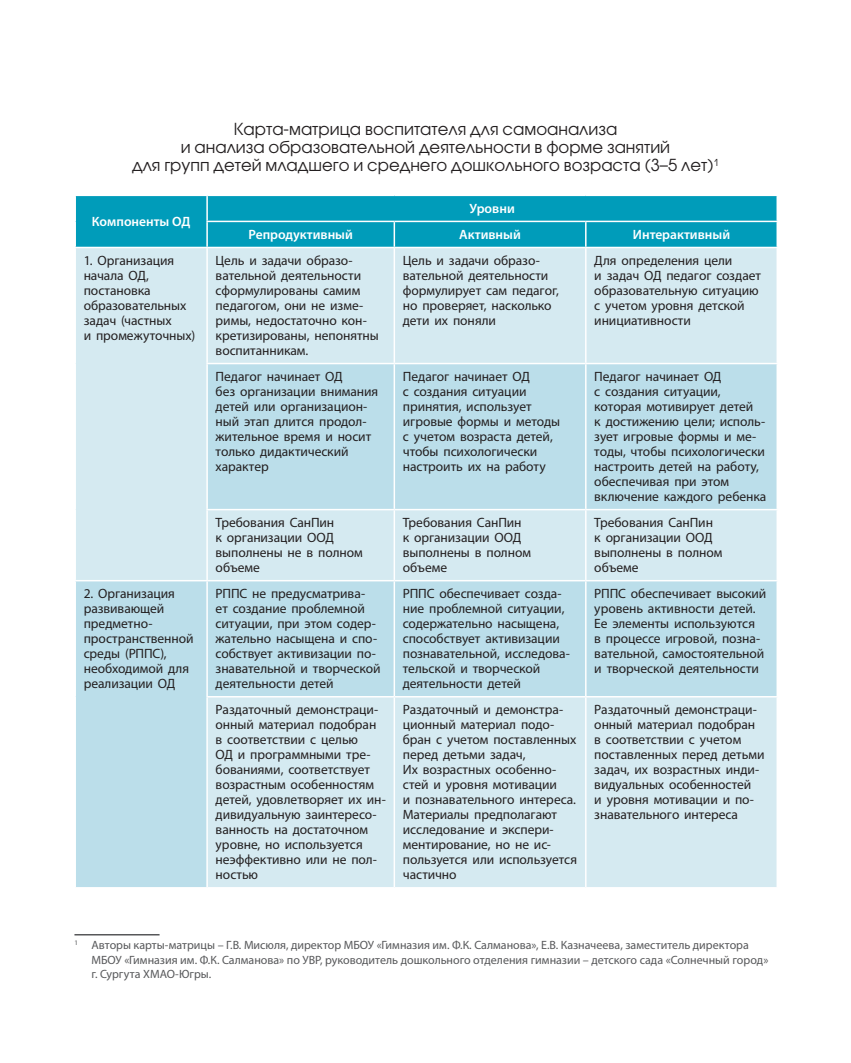
<style>
.page{position:relative;width:851px;height:1063px;background:#fff}
.page>*{position:absolute;margin:0;border:0;box-sizing:border-box;transform-origin:0 0}
.t1{font:16.5px/18.1px "Avant Garde Gothic C";color:#231f20;text-align:center}
.t2{font:13.5px/15px "Myriad Pro";letter-spacing:-.005em;color:#231f20}
.t3{font:600 13.5px "Myriad Pro";color:#fff}
.t4{font:12px/14.4px "Myriad Pro";color:#57585a}
</style>
<div class="page">
<svg style="left:76px;top:196px;width:700px;height:51px;background:#049dbb"></svg>
<div style="left:76px;top:248px;width:700px;height:116px;background:#d5eaf1"></div>
<svg style="left:76px;top:364px;width:700px;height:523px;background:#c7e3ed"></svg>
<hr style="left:206px;top:196px;width:2px;height:25px;background:#fff">
<hr style="left:206px;top:221px;width:188px;height:1px;background:#fff">
<hr style="left:206px;top:222px;width:2px;height:25px;background:#fff">
<hr style="left:394px;top:221px;width:191px;height:1px;background:#fff">
<hr style="left:393px;top:222px;width:2px;height:25px;background:#fff">
<hr style="left:585px;top:221px;width:192px;height:1px;background:#fff">
<svg style="left:585px;top:222px;width:1px;height:25px"></svg>
<svg style="left:776px;top:196px;width:1px;height:51px"></svg>
<hr style="left:206px;top:248px;width:2px;height:115px;background:#fff">
<hr style="left:393px;top:248px;width:2px;height:115px;background:#fff">
<hr style="left:585px;top:248px;width:1px;height:115px;background:#fff">
<hr style="left:206px;top:363px;width:188px;height:1px;background:#fff">
<hr style="left:206px;top:364px;width:2px;height:145px;background:#fff">
<hr style="left:394px;top:363px;width:191px;height:1px;background:#fff">
<hr style="left:393px;top:364px;width:2px;height:145px;background:#fff">
<hr style="left:585px;top:363px;width:192px;height:1px;background:#fff">
<hr style="left:585px;top:364px;width:1px;height:145px;background:#fff">
<hr style="left:206px;top:509px;width:188px;height:1px;background:#fff">
<hr style="left:206px;top:510px;width:2px;height:70px;background:#fff">
<hr style="left:394px;top:509px;width:191px;height:1px;background:#fff">
<hr style="left:393px;top:510px;width:2px;height:70px;background:#fff">
<hr style="left:585px;top:509px;width:192px;height:1px;background:#fff">
<hr style="left:585px;top:510px;width:1px;height:70px;background:#fff">
<hr style="left:74px;top:580px;width:133px;height:1px;background:#fff">
<hr style="left:207px;top:580px;width:187px;height:1px;background:#fff">
<hr style="left:206px;top:581px;width:2px;height:115px;background:#fff">
<hr style="left:394px;top:580px;width:191px;height:1px;background:#fff">
<hr style="left:393px;top:581px;width:2px;height:115px;background:#fff">
<hr style="left:585px;top:580px;width:192px;height:1px;background:#fff">
<hr style="left:585px;top:581px;width:1px;height:115px;background:#fff">
<hr style="left:206px;top:696px;width:188px;height:2px;background:#fff">
<hr style="left:206px;top:698px;width:2px;height:189px;background:#fff">
<hr style="left:394px;top:696px;width:191px;height:2px;background:#fff">
<hr style="left:393px;top:698px;width:2px;height:189px;background:#fff">
<hr style="left:585px;top:696px;width:192px;height:2px;background:#fff">
<hr style="left:585px;top:698px;width:1px;height:189px;background:#fff">
<hr style="left:74px;top:934px;width:85px;height:2px;background:#57585a">
<p class="t1" style="left:132px;top:120px;width:588px">Карта-матрица воспитателя для самоанализа<br>и анализа образовательной деятельности в форме занятий<br>для групп детей младшего и среднего дошкольного возраста (3–5 лет)<sup>1</sup></p>
<p class="t3" style="left:92px;top:213px;width:100px">Компоненты ОД</p>
<p class="t3" style="left:469px;top:200px;width:47px">Уровни</p>
<p class="t3" style="left:248px;top:226px;width:106px">Репродуктивный</p>
<p class="t3" style="left:459px;top:226px;width:63px">Активный</p>
<p class="t3" style="left:633px;top:226px;width:99px">Интерактивный</p>
<p class="t2" style="left:84px;top:253px;width:113px">1. Организация начала ОД, постановка образовательных задач (частных<br>и промежуточных)</p>
<p class="t2" style="left:215px;top:253px;width:165px">Цель и задачи образо&shy;вательной деятельности сформулированы самим педагогом, они не изме&shy;римы, недостаточно кон&shy;кретизированы, непонятны воспитанникам.</p>
<p class="t2" style="left:403px;top:253px;width:157px">Цель и задачи образо&shy;вательной деятельности формулирует сам педагог, но проверяет, насколько дети их поняли</p>
<p class="t2" style="left:594px;top:253px;width:168px">Для определения цели<br>и задач ОД педагог создает образовательную ситуацию с учетом уровня детской инициативности</p>
<p class="t2" style="left:215px;top:369px;width:164px">Педагог начинает ОД<br>без организации внимания детей или организацион&shy;ный этап длится продол&shy;жительное время и носит только дидактический характер</p>
<p class="t2" style="left:403px;top:369px;width:159px">Педагог начинает ОД<br>с создания ситуации принятия, использует игровые формы и методы с учетом возраста детей, чтобы психологически настроить их на работу</p>
<p class="t2" style="left:594px;top:369px;width:173px">Педагог начинает ОД<br>с создания ситуации, которая мотивирует детей<br>к достижению цели; исполь&shy;зует игровые формы и ме&shy;тоды, чтобы психологически настроить детей на работу, обеспечивая при этом включение каждого ребенка</p>
<p class="t2" style="left:215px;top:515px;width:149px">Требования СанПин<br>к организации ООД выполнены не в полном объеме</p>
<p class="t2" style="left:403px;top:515px;width:130px">Требования СанПин к организации ООД выполнены в полном объеме</p>
<p class="t2" style="left:594px;top:515px;width:130px">Требования СанПин к организации ООД выполнены в полном объеме</p>
<p class="t2" style="left:84px;top:586px;width:111px">2. Организация развивающей предметно&shy;пространственной среды (РППС), необходимой для реализации ОД</p>
<p class="t2" style="left:215px;top:586px;width:166px">РППС не предусматрива&shy;ет создание проблемной ситуации, при этом содер&shy;жательно насыщена и спо&shy;собствует активизации по&shy;знавательной и творческой деятельности детей</p>
<p class="t2" style="left:403px;top:586px;width:168px">РППС обеспечивает созда&shy;ние проблемной ситуации, содержательно насыщена, способствует активизации познавательной, исследова&shy;тельской и творческой деятельности детей</p>
<p class="t2" style="left:594px;top:586px;width:173px">РППС обеспечивает высокий уровень активности детей.<br>Ее элементы используются<br>в процессе игровой, позна&shy;вательной, самостоятельной и творческой деятельности</p>
<p class="t2" style="left:215px;top:702px;width:172px">Раздаточный демонстраци&shy;онный материал подобран в соответствии с целью<br>ОД и программными тре&shy;бованиями, соответствует возрастным особенностям детей, удовлетворяет их ин&shy;дивидуальную заинтересо&shy;ванность на достаточном уровне, но используется неэффективно или не пол&shy;ностью</p>
<p class="t2" style="left:403px;top:702px;width:176px">Раздаточный и демонстра&shy;ционный материал подо&shy;бран с учетом поставленных перед детьми задач,<br>Их возрастных особенно&shy;стей и уровня мотивации<br>и познавательного интереса.<br>Материалы предполагают исследование и экспери&shy;ментирование, но не ис&shy;пользуется или используется частично</p>
<p class="t2" style="left:594px;top:702px;width:172px">Раздаточный демонстраци&shy;онный материал подобран в соответствии с учетом поставленных перед детьми задач, их возрастных инди&shy;видуальных особенностей<br>и уровня мотивации и по&shy;знавательного интереса</p>
<p class="t4" style="left:91px;top:938px;width:678px;text-indent:-17px"><sup>1</sup> Авторы карты-матрицы – Г.В. Мисюля, директор МБОУ «Гимназия им. Ф.К. Салманова», Е.В. Казначеева, заместитель директора<br>МБОУ «Гимназия им. Ф.К. Салманова» по УВР, руководитель дошкольного отделения гимназии – детского сада «Солнечный город» г. Сургута ХМАО-Югры.</p>
</div>
